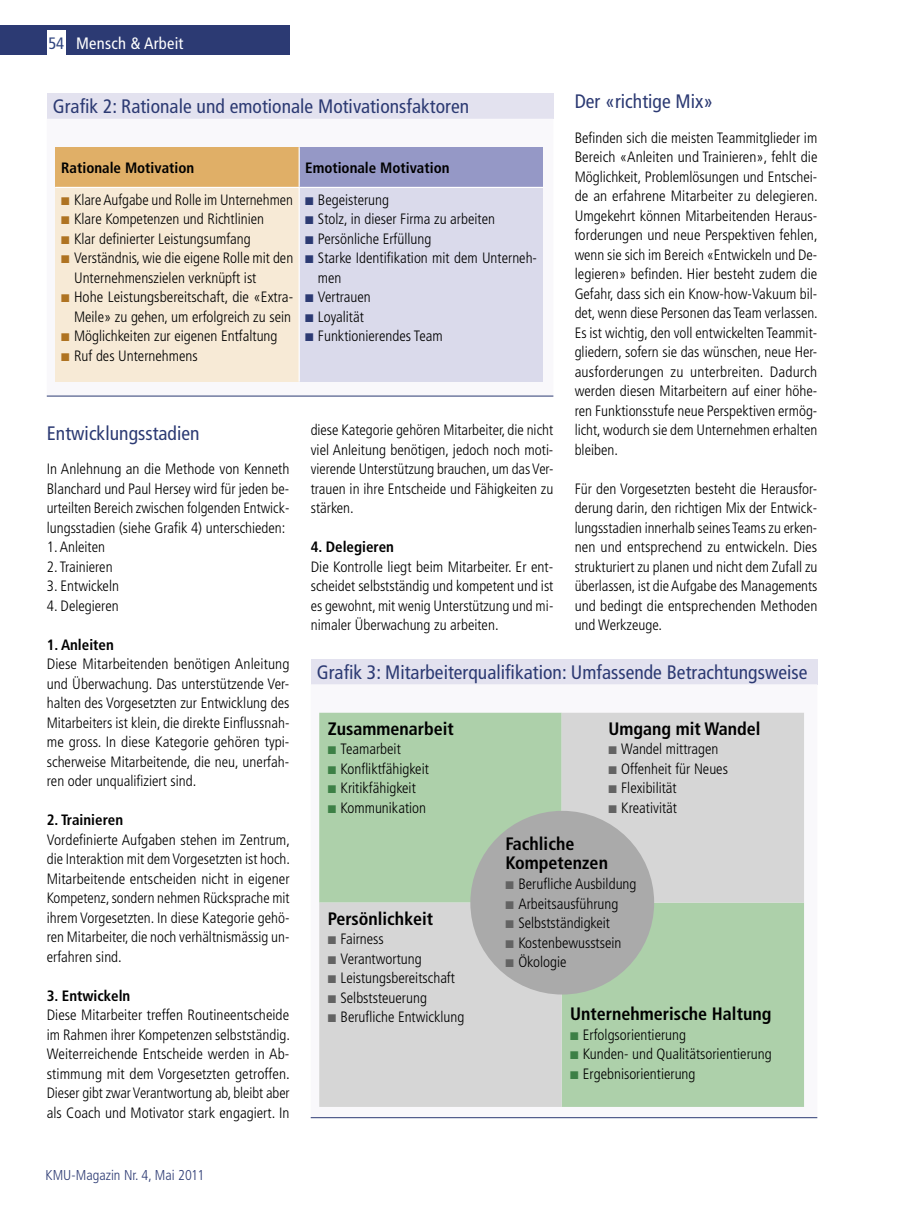
<style>
.page{position:relative;width:902px;height:1212px;background:#fff}
.page>*{position:absolute;margin:0;border:0;box-sizing:border-box;transform-origin:0 0}
.t1{font:condensed 19.5px "Frutiger LT Std";letter-spacing:.005em;color:#2c3a73}
.t2{font:700 condensed 18px/19.5px "Frutiger LT Std";color:#000}
.t3{font:condensed 16.5px "Frutiger LT Std";letter-spacing:.015em;color:#fff}
.t4{font:300 condensed 15px/19.5px "Frutiger LT Std";color:#000;text-align:justify}
.t5{font:700 condensed 15px "Frutiger LT Std";color:#000}
.t6{font:300 condensed 14.25px "Frutiger LT Std";color:#2c3a73}
.s1{color:#304580}
.s2{color:#af7321}
.s3{color:#2c3a73}
.s4{color:#3d8046}
.s5{color:#636363}
</style>
<div class="page">
<div style="left:0;top:26px;width:289px;height:29px;background:#2c3a73"></div>
<div style="left:47px;top:31px;width:19px;height:27px;background:#fff"></div>
<div style="left:47px;top:93px;width:506px;height:26px;background:#e3e2ef"></div>
<hr style="left:47px;top:396px;width:506px;height:1px;background:#2c3a73">
<div style="left:55px;top:147px;width:244px;height:40px;background:#e0af67"></div>
<div style="left:299px;top:147px;width:244px;height:40px;background:#9598c6"></div>
<div style="left:55px;top:187px;width:244px;height:195px;background:#f7ead6"></div>
<div style="left:299px;top:187px;width:244px;height:195px;background:#dadaeb"></div>
<hr style="left:298px;top:147px;width:2px;height:40px;background:#fff">
<hr style="left:55px;top:187px;width:244px;height:1px;background:#fff">
<hr style="left:299px;top:187px;width:244px;height:1px;background:#fff">
<hr style="left:298px;top:188px;width:2px;height:194px;background:#fff">
<div style="left:311px;top:659px;width:506px;height:25px;background:#e3e2ef"></div>
<svg style="left:311px;top:684px;width:506px;height:423px"></svg>
<hr style="left:311px;top:1117px;width:506px;height:1px;background:#2c3a73">
<svg style="left:319px;top:713px;width:485px;height:394px;background:#c1d2c0"></svg>
<div style="left:470px;top:811px;width:184px;height:183px;background:#aaa;border-radius:50%"></div>
<p class="t3" style="left:48px;top:33px;width:137px"><span class="s1">54</span> Mensch &amp; Arbeit</p>
<h1 class="t1" style="left:574px;top:90px;width:140px">Der «richtige Mix»</h1>
<p class="t4" style="left:574px;top:128px;width:245px">Befinden sich die meisten Teammitglieder im Bereich «Anleiten und Trainieren», fehlt die Möglichkeit, Problemlösungen und Entschei&shy;de an erfahrene Mitarbeiter zu delegieren.<br>Umgekehrt können Mitarbeitenden Heraus&shy;forderungen und neue Perspektiven fehlen, wenn sie sich im Bereich «Entwickeln und De&shy;legieren» befinden. Hier besteht zudem die Gefahr, dass sich ein Know-how-Vakuum bil&shy;det, wenn diese Personen das Team verlassen.<br>Es ist wichtig, den voll entwickelten Teammit&shy;gliedern, sofern sie das wünschen, neue Her&shy;ausforderungen zu unterbreiten. Dadurch werden diesen Mitarbeitern auf einer höhe&shy;ren Funktionsstufe neue Perspektiven ermög&shy;licht, wodurch sie dem Unternehmen erhalten bleiben.</p>
<p class="t4" style="left:574px;top:479px;width:244px">Für den Vorgesetzten besteht die Herausfor&shy;derung darin, den richtigen Mix der Entwick&shy;lungsstadien innerhalb seines Teams zu erken&shy;nen und entsprechend zu entwickeln. Dies strukturiert zu planen und nicht dem Zufall zu überlassen, ist die Aufgabe des Managements und bedingt die entsprechenden Methoden und Werkzeuge.</p>
<h1 class="t1" style="left:53px;top:95px;width:418px">Grafik 2: Rationale und emotionale Motivationsfaktoren</h1>
<p class="t5" style="left:61px;top:159px;width:134px">Rationale Motivation</p>
<p class="t5" style="left:305px;top:159px;width:146px">Emotionale Motivation</p>
<p class="t4" style="left:61px;top:190px;width:233px"><span class="s2">■</span> Klare Aufgabe und Rolle im Unternehmen</p>
<p class="t4" style="left:61px;top:209px;width:204px"><span class="s2">■</span> Klare Kompetenzen und Richtlinien</p>
<p class="t4" style="left:61px;top:229px;width:191px"><span class="s2">■</span> Klar definierter Leistungsumfang</p>
<p class="t4" style="left:74px;top:248px;width:221px;text-indent:-13px"><span class="s2">■</span> Verständnis, wie die eigene Rolle mit den<br>Unternehmenszielen verknüpft ist</p>
<p class="t4" style="left:61px;top:287px;width:233px;text-align:right"><span class="s2">■</span> Hohe Leistungsbereitschaft, die «Extra-<br>Meile» zu gehen, um erfolgreich zu sein</p>
<p class="t4" style="left:61px;top:326px;width:218px"><span class="s2">■</span> Möglichkeiten zur eigenen Entfaltung</p>
<p class="t4" style="left:61px;top:346px;width:138px"><span class="s2">■</span> Ruf des Unternehmens</p>
<p class="t4" style="left:305px;top:190px;width:85px"><span class="s3">■</span> Begeisterung</p>
<p class="t4" style="left:305px;top:209px;width:191px"><span class="s3">■</span> Stolz, in dieser Firma zu arbeiten</p>
<p class="t4" style="left:305px;top:229px;width:128px"><span class="s3">■</span> Persönliche Erfüllung</p>
<p class="t4" style="left:318px;top:248px;width:220px;text-indent:-13px"><span class="s3">■</span> Starke Identifikation mit dem Unterneh&shy;men</p>
<p class="t4" style="left:305px;top:287px;width:67px"><span class="s3">■</span> Vertrauen</p>
<p class="t4" style="left:305px;top:307px;width:60px"><span class="s3">■</span> Loyalität</p>
<p class="t4" style="left:305px;top:326px;width:139px"><span class="s3">■</span> Funktionierendes Team</p>
<p class="t4" style="left:311px;top:421px;width:244px">diese Kategorie gehören Mitarbeiter, die nicht viel Anleitung benötigen, jedoch noch moti&shy;vierende Unterstützung brauchen, um das Ver&shy;trauen in ihre Entscheide und Fähigkeiten zu stärken.</p>
<p class="t5" style="left:311px;top:538px;width:85px">4. Delegieren</p>
<p class="t4" style="left:311px;top:557px;width:244px">Die Kontrolle liegt beim Mitarbeiter. Er ent&shy;scheidet selbstständig und kompetent und ist es gewohnt, mit wenig Unterstützung und mi&shy;nimaler Überwachung zu arbeiten.</p>
<h1 class="t1" style="left:47px;top:422px;width:154px">Entwicklungsstadien</h1>
<p class="t4" style="left:47px;top:460px;width:244px">In Anlehnung an die Methode von Kenneth Blanchard und Paul Hersey wird für jeden be&shy;urteilten Bereich zwischen folgenden Entwick&shy;lungsstadien (siehe Grafik 4) unterschieden:</p>
<p class="t4" style="left:47px;top:538px;width:60px">1. Anleiten</p>
<p class="t4" style="left:47px;top:557px;width:67px">2. Trainieren</p>
<p class="t4" style="left:47px;top:577px;width:74px">3. Entwickeln</p>
<p class="t4" style="left:47px;top:596px;width:73px">4. Delegieren</p>
<p class="t5" style="left:47px;top:636px;width:69px">1. Anleiten</p>
<p class="t4" style="left:47px;top:655px;width:244px">Diese Mitarbeitenden benötigen Anleitung und Überwachung. Das unterstützende Ver&shy;halten des Vorgesetzten zur Entwicklung des Mitarbeiters ist klein, die direkte Einflussnah&shy;me gross. In diese Kategorie gehören typi&shy;scherweise Mitarbeitende, die neu, unerfah&shy;ren oder unqualifiziert sind.</p>
<p class="t5" style="left:47px;top:811px;width:78px">2. Trainieren</p>
<p class="t4" style="left:47px;top:830px;width:245px">Vordefinierte Aufgaben stehen im Zentrum, die Interaktion mit dem Vorgesetzten ist hoch.<br>Mitarbeitende entscheiden nicht in eigener Kompetenz, sondern nehmen Rücksprache mit ihrem Vorgesetzten. In diese Kategorie gehö&shy;ren Mitarbeiter, die noch verhältnismässig un&shy;erfahren sind.</p>
<p class="t5" style="left:47px;top:987px;width:85px">3. Entwickeln</p>
<p class="t4" style="left:47px;top:1006px;width:245px">Diese Mitarbeiter treffen Routineentscheide im Rahmen ihrer Kompetenzen selbstständig.<br>Weiterreichende Entscheide werden in Ab&shy;stimmung mit dem Vorgesetzten getroffen.<br>Dieser gibt zwar Verantwortung ab, bleibt aber als Coach und Motivator stark engagiert. In</p>
<h1 class="t1" style="left:317px;top:661px;width:492px">Grafik 3: Mitarbeiterqualifikation: Umfassende Betrachtungsweise</h1>
<p class="t2" style="left:328px;top:719px;width:128px">Zusammenarbeit</p>
<p class="t4" style="left:328px;top:739px;width:75px"><span class="s4">■</span> Teamarbeit</p>
<p class="t4" style="left:328px;top:759px;width:103px"><span class="s4">■</span> Konfliktfähigkeit</p>
<p class="t4" style="left:328px;top:778px;width:90px"><span class="s4">■</span> Kritikfähigkeit</p>
<p class="t4" style="left:328px;top:798px;width:100px"><span class="s4">■</span> Kommunikation</p>
<p class="t2" style="left:608px;top:719px;width:153px">Umgang mit Wandel</p>
<p class="t4" style="left:608px;top:739px;width:112px"><span class="s5">■</span> Wandel mittragen</p>
<p class="t4" style="left:608px;top:759px;width:121px"><span class="s5">■</span> Offenheit für Neues</p>
<p class="t4" style="left:608px;top:778px;width:70px"><span class="s5">■</span> Flexibilität</p>
<p class="t4" style="left:608px;top:798px;width:70px"><span class="s5">■</span> Kreativität</p>
<p class="t2" style="left:505px;top:834px;width:104px">Fachliche<br>Kompetenzen</p>
<p class="t4" style="left:505px;top:874px;width:132px"><span class="s5">■</span> Berufliche Ausbildung</p>
<p class="t4" style="left:505px;top:894px;width:114px"><span class="s5">■</span> Arbeitsausführung</p>
<p class="t4" style="left:505px;top:913px;width:106px"><span class="s5">■</span> Selbstständigkeit</p>
<p class="t4" style="left:505px;top:933px;width:117px"><span class="s5">■</span> Kostenbewusstsein</p>
<p class="t4" style="left:505px;top:952px;width:63px"><span class="s5">■</span> Ökologie</p>
<p class="t2" style="left:328px;top:909px;width:107px">Persönlichkeit</p>
<p class="t4" style="left:328px;top:929px;width:58px"><span class="s5">■</span> Fairness</p>
<p class="t4" style="left:328px;top:949px;width:95px"><span class="s5">■</span> Verantwortung</p>
<p class="t4" style="left:328px;top:968px;width:129px"><span class="s5">■</span> Leistungsbereitschaft</p>
<p class="t4" style="left:328px;top:988px;width:101px"><span class="s5">■</span> Selbststeuerung</p>
<p class="t4" style="left:328px;top:1007px;width:138px"><span class="s5">■</span> Berufliche Entwicklung</p>
<p class="t2" style="left:570px;top:1004px;width:203px">Unternehmerische Haltung</p>
<p class="t4" style="left:570px;top:1025px;width:117px"><span class="s4">■</span> Erfolgsorientierung</p>
<p class="t4" style="left:570px;top:1045px;width:203px"><span class="s4">■</span> Kunden- und Qualitätsorientierung</p>
<p class="t4" style="left:570px;top:1064px;width:127px"><span class="s4">■</span> Ergebnisorientierung</p>
<p class="t6" style="left:46px;top:1167px;width:160px">KMU-Magazin Nr. 4, Mai 2011</p>
</div>
